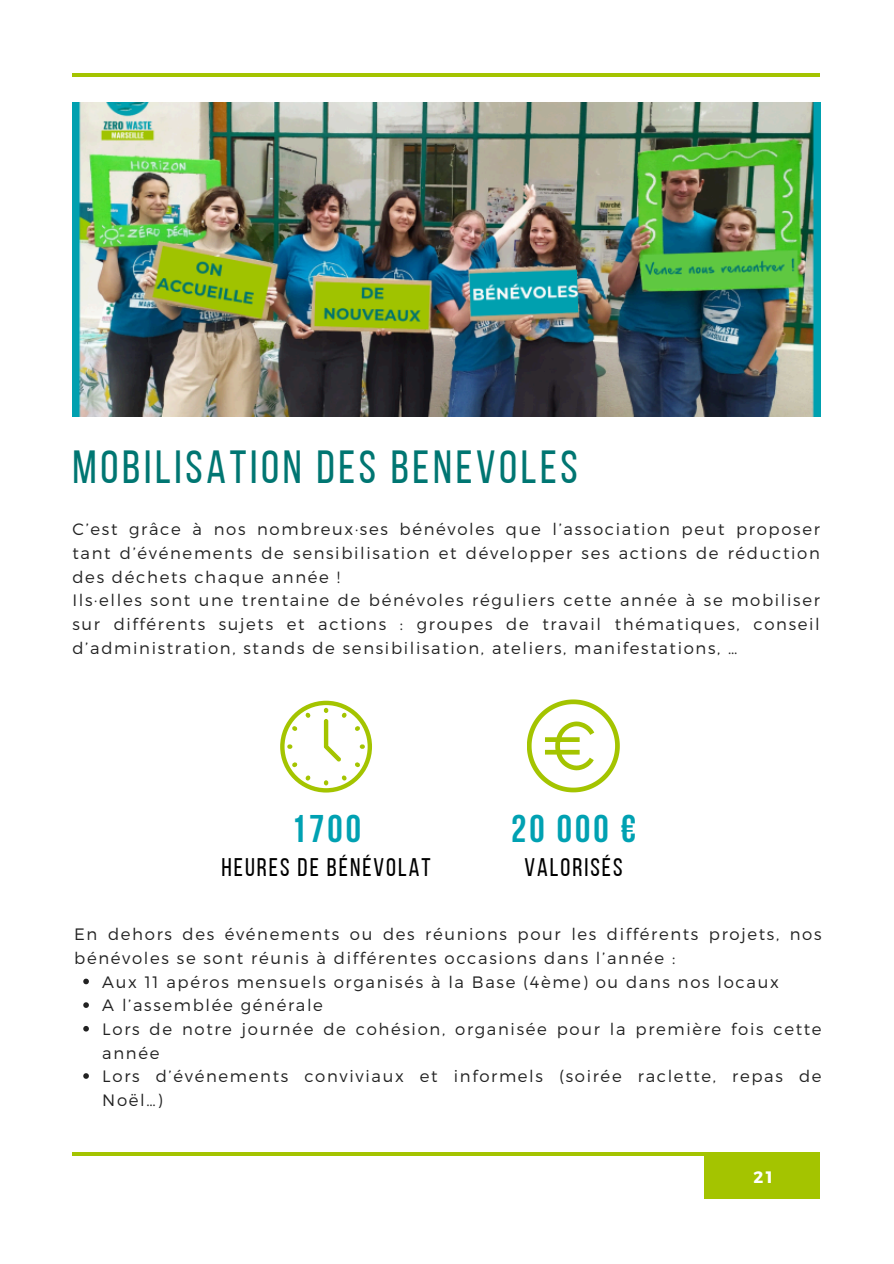
<style>
.page{position:relative;width:894px;height:1264px;background:#fff}
.page>*{position:absolute;margin:0;border:0;box-sizing:border-box;transform-origin:0 0}
.t1{font:46.35px "Bebas Neue";letter-spacing:.08em;color:#007672}
.t2{font:700 38.4px "Bebas Neue";letter-spacing:.08em;color:#00a1b2}
.t3{font:25.35px "Bebas Neue";letter-spacing:.08em;color:#000}
.t4{font:300 16.5px/23.7px "Montserrat";letter-spacing:.1em;color:#222}
.t5{font:700 16.5px "Montserrat";color:#fff}
</style>
<div class="page">
<div style="left:704px;top:1152px;width:115px;height:46px;background:#a4c400"></div>
<hr style="left:72px;top:1152px;width:747px;height:3px;background:#a4c400">
<img style="left:72px;top:103px;width:747px;height:314px">
<hr style="left:72px;top:73px;width:747px;height:4px;background:#a4c400">
<svg style="left:280px;top:700px;width:92px;height:92px"></svg>
<svg style="left:527px;top:699px;width:92px;height:93px"></svg>
<svg style="left:83px;top:978px;width:6px;height:6px"></svg>
<svg style="left:83px;top:1002px;width:6px;height:5px"></svg>
<svg style="left:83px;top:1026px;width:6px;height:5px"></svg>
<svg style="left:83px;top:1073px;width:6px;height:5px"></svg>
<p class="t1" style="left:72px;top:448px;width:506px">MOBILISATION DES BENEVOLES</p>
<h1 class="t4" style="left:72px;top:517px;width:748px;text-align:justify">C’est grâce à nos nombreux·ses bénévoles que l’association peut proposer tant d’événements de sensibilisation et développer ses actions de réduction des déchets chaque année !</h1>
<p class="t4" style="left:72px;top:587px;width:748px;text-align:justify">Ils·elles sont une trentaine de bénévoles réguliers cette année à se mobiliser sur différents sujets et actions : groupes de travail thématiques, conseil d’administration, stands de sensibilisation, ateliers, manifestations, …</p>
<p class="t2" style="left:291px;top:813px;width:72px">1700</p>
<p class="t3" style="left:221px;top:857px;width:211px">HEURES DE BÉNÉVOLAT</p>
<p class="t2" style="left:511px;top:813px;width:126px">20 000 €</p>
<h2 class="t3" style="left:524px;top:857px;width:100px">VALORISÉS</h2>
<h3 class="t4" style="left:74px;top:921px;width:748px">En dehors des événements ou des réunions pour les différents projets, nos bénévoles se sont réunis à différentes occasions dans l’année :</h3>
<h2 class="t4" style="left:102px;top:969px;width:677px">Aux 11 apéros mensuels organisés à la Base (4ème) ou dans nos locaux</h2>
<h3 class="t4" style="left:102px;top:992px;width:222px">A l’assemblée générale</h3>
<p class="t4" style="left:102px;top:1016px;width:720px">Lors de notre journée de cohésion, organisée pour la première fois cette année</p>
<p class="t4" style="left:102px;top:1063px;width:720px">Lors d’événements conviviaux et informels (soirée raclette, repas de<br>Noël…)</p>
<p class="t5" style="left:753px;top:1166px;width:21px">21</p>
</div>
